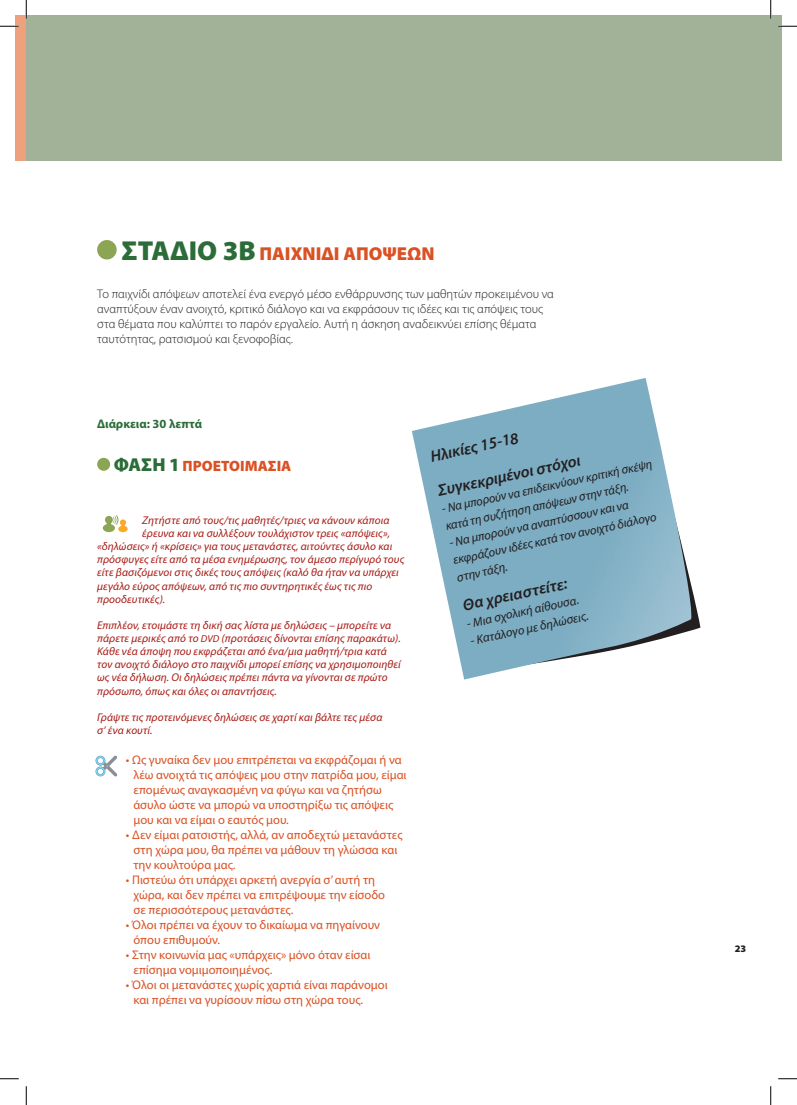
<style>
.page{position:relative;width:797px;height:1105px;background:#fff}
.page>*{position:absolute;margin:0;border:0;box-sizing:border-box;transform-origin:0 0}
.t1{font:900 18.75px "Myriad Pro";color:#da5124}
.t2{font:italic 600 16.25px/34.9px "Myriad Pro";color:#231f20}
.t3{font:900 15px "Myriad Pro";color:#da5124}
.t4{font:12.5px/15px "Myriad Pro";color:#da5124}
.t5{font:300 12.5px/15px "Myriad Pro";color:#231f20}
.t6{font:italic 12.5px/17.6px "Myriad Pro";color:#231f20}
.t7{font:700 12.5px "Myriad Pro";color:#2c6c39}
.t8{font:italic 11.25px/13.1px "Myriad Pro";letter-spacing:.01em;color:#a71a15}
.t9{font:900 10px "Myriad Pro";color:#231f20}
.s1{font-size:27.5px;color:#2c6c39}
.s2{font-size:18.75px;color:#2c6c39}
.s3{font-size:10px}
</style>
<div class="page">
<div style="left:26px;top:16px;width:755px;height:145px;background:#a1b298"></div>
<div style="left:16px;top:16px;width:10px;height:145px;background:#eda17d"></div>
<div style="left:97px;top:240px;width:20px;height:19px;background:#8ca554;border-radius:50%"></div>
<svg style="left:412px;top:378px;width:283px;height:301px"></svg>
<div style="left:97px;top:458px;width:13px;height:13px;background:#8ca554;border-radius:50%"></div>
<svg style="left:103px;top:515px;width:25px;height:17px"></svg>
<svg style="left:95px;top:755px;width:22px;height:22px"></svg>
<svg style="left:0;top:25px;width:19px;height:2px"></svg>
<svg style="left:778px;top:25px;width:19px;height:2px"></svg>
<svg style="left:0;top:1078px;width:19px;height:1px"></svg>
<svg style="left:778px;top:1078px;width:19px;height:1px"></svg>
<svg style="left:25px;top:0;width:2px;height:19px"></svg>
<svg style="left:25px;top:1086px;width:2px;height:19px"></svg>
<svg style="left:770px;top:0;width:1px;height:19px"></svg>
<svg style="left:770px;top:1086px;width:1px;height:19px"></svg>
<h1 class="t1" style="left:122px;top:243px;width:315px"><span class="s1">ΣΤΑ∆ΙΟ 3B</span> ΠΑΙΧΝΙ∆Ι ΑΠΟΨΕΩΝ</h1>
<p class="t5" style="left:97px;top:286px;width:458px">Το παιχνίδι απόψεων αποτελεί ένα ενεργό μέσο ενθάρρυνσης των μαθητών προκειμένου να αναπτύξουν έναν ανοιχτό, κριτικό διάλογο και να εκφράσουν τις ιδέες και τις απόψεις τους στα θέματα που καλύπτει το παρόν εργαλείο. Αυτή η άσκηση αναδεικνύει επίσης θέματα ταυτότητας, ρατσισμού και ξενοφοβίας.</p>
<p class="t7" style="left:97px;top:416px;width:106px">Διάρκεια: 30 λεπτά</p>
<h3 class="t3" style="left:114px;top:457px;width:179px"><span class="s2">ΦΑΣΗ 1</span> ΠΡΟΕΤΟΙΜΑΣΙΑ</h3>
<p class="t8" style="left:142px;top:513px;width:249px">Ζητήστε από τους/τις μαθητές/τριες να κάνουν κάποια</p>
<p class="t8" style="left:142px;top:526px;width:249px">έρευνα και να συλλέξουν τουλάχιστον τρεις «απόψεις»,</p>
<p class="t8" style="left:97px;top:540px;width:296px">«δηλώσεις» ή «κρίσεις» για τους μετανάστες, αιτούντες άσυλο και</p>
<p class="t8" style="left:97px;top:553px;width:309px">πρόσφυγες είτε από τα μέσα ενημέρωσης, τον άμεσο περίγυρό τους</p>
<p class="t8" style="left:97px;top:566px;width:303px">είτε βασιζόμενοι στις δικές τους απόψεις (καλό θα ήταν να υπάρχει</p>
<p class="t8" style="left:97px;top:579px;width:277px">μεγάλο εύρος απόψεων, από τις πιο συντηρητικές έως τις πιο</p>
<p class="t8" style="left:97px;top:592px;width:70px">προοδευτικές).</p>
<p class="t8" style="left:97px;top:618px;width:305px">Επιπλέον, ετοιμάστε τη δική σας λίστα με δηλώσεις – μπορείτε να πάρετε μερικές από το <span class="s3">DVD</span> (προτάσεις δίνονται επίσης παρακάτω).<br>Κάθε νέα άποψη που εκφράζεται από ένα/μια μαθητή/τρια κατά τον ανοιχτό διάλογο στο παιχνίδι μπορεί επίσης να χρησιμοποιηθεί ως νέα δήλωση. Οι δηλώσεις πρέπει πάντα να γίνονται σε πρώτο πρόσωπο, όπως και όλες οι απαντήσεις.</p>
<p class="t8" style="left:97px;top:710px;width:287px">Γράψτε τις προτεινόμενες δηλώσεις σε χαρτί και βάλτε τες μέσα σ’ ένα κουτί.</p>
<p class="t4" style="left:133px;top:752px;width:275px;text-indent:-8px">• Ως γυναίκα δεν μου επιτρέπεται να εκφράζομαι ή να λέω ανοιχτά τις απόψεις μου στην πατρίδα μου, είμαι επομένως αναγκασμένη να φύγω και να ζητήσω άσυλο ώστε να μπορώ να υποστηρίξω τις απόψεις μου και να είμαι ο εαυτός μου.</p>
<p class="t4" style="left:133px;top:827px;width:271px;text-indent:-8px">• Δεν είμαι ρατσιστής, αλλά, αν αποδεχτώ μετανάστες στη χώρα μου, θα πρέπει να μάθουν τη γλώσσα και την κουλτούρα μας.</p>
<p class="t4" style="left:133px;top:872px;width:253px;text-indent:-8px">• Πιστεύω ότι υπάρχει αρκετή ανεργία σ’ αυτή τη χώρα, και δεν πρέπει να επιτρέψουμε την είσοδο σε περισσότερους μετανάστες.</p>
<p class="t4" style="left:133px;top:917px;width:248px;text-indent:-8px">• Όλοι πρέπει να έχουν το δικαίωμα να πηγαίνουν όπου επιθυμούν.</p>
<p class="t4" style="left:133px;top:947px;width:238px;text-indent:-8px">• Στην κοινωνία μας «υπάρχεις» μόνο όταν είσαι επίσημα νομιμοποιημένος.</p>
<p class="t4" style="left:133px;top:977px;width:256px;text-indent:-8px">• Όλοι οι μετανάστες χωρίς χαρτιά είναι παράνομοι και πρέπει να γυρίσουν πίσω στη χώρα τους.</p>
<h2 class="t2" style="left:427px;top:439px;width:147px;rotate:-12deg">Ηλικίες 15-18<br>Συγκεκριμένοι στόχοι</h2>
<p class="t6" style="left:440px;top:500px;width:216px;rotate:-12deg">- Να μπορούν να επιδεικνύουν κριτική σκέψη κατά τη συζήτηση απόψεων στην τάξη.</p>
<p class="t6" style="left:447px;top:534px;width:209px;rotate:-12deg">- Να μπορούν να αναπτύσσουν και να εκφράζουν ιδέες κατά τον ανοιχτό διάλογο στην τάξη.</p>
<h2 class="t2" style="left:459px;top:588px;width:108px;rotate:-12deg">Θα χρειαστείτε:</h2>
<p class="t6" style="left:465px;top:615px;width:116px;rotate:-12deg">- Μια σχολική αίθουσα.</p>
<p class="t6" style="left:469px;top:632px;width:122px;rotate:-12deg">- Κατάλογο με δηλώσεις.</p>
<p class="t9" style="left:734px;top:942px;width:13px">23</p>
</div>
